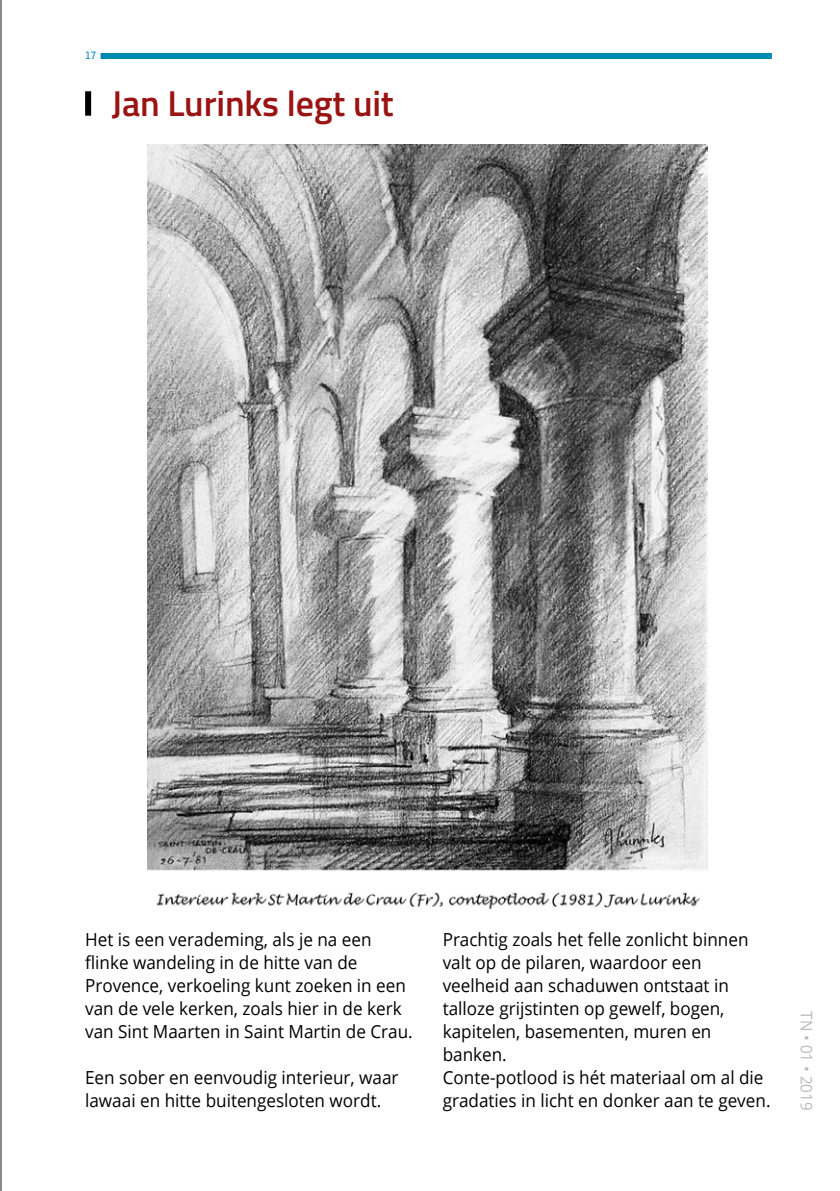
<style>
.page{position:relative;width:840px;height:1191px;background:#fff}
.page>*{position:absolute;margin:0;border:0;box-sizing:border-box;transform-origin:0 0}
.t1{font:600 36px "Titillium Web";letter-spacing:-.005em;color:#9a1414}
.t2{font:18px/23px "Open Sans";color:#000;scale:.95 1}
.t3{font:16px "Open Sans";color:#babbbd;scale:.95 1}
.t4{font:700 10px "Bell Gothic BT";color:#0089b1}
</style>
<div class="page">
<div style="left:100px;top:53px;width:671px;height:6px;background:#0089b1"></div>
<hr style="left:0;top:0;width:2px;height:1191px;background:#8b8c8f">
<div style="left:85px;top:91px;width:6px;height:25px;background:#000"></div>
<img style="left:148px;top:145px;width:559px;height:765px">
<p class="t4" style="left:85px;top:49px;width:13px">17</p>
<h1 class="t1" style="left:111px;top:76px;width:284px">Jan Lurinks legt uit</h1>
<p class="t2" style="left:85px;top:928px;width:346px">Het is een verademing, als je na een flinke wandeling in de hitte van de Provence, verkoeling kunt zoeken in een van de vele kerken, zoals hier in de kerk van Sint Maarten in Saint Martin de Crau.</p>
<p class="t2" style="left:85px;top:1066px;width:331px">Een sober en eenvoudig interieur, waar lawaai en hitte buitengesloten wordt.</p>
<p class="t2" style="left:442px;top:928px;width:346px">Prachtig zoals het felle zonlicht binnen valt op de pilaren, waardoor een veelheid aan schaduwen ontstaat in talloze grijstinten op gewelf, bogen, kapitelen, basementen, muren en banken.<br>Conte-potlood is hét materiaal om al die gradaties in licht en donker aan te geven.</p>
<p class="t3" style="left:817px;top:1011px;width:106px;rotate:90deg">TN • 01 • 2019</p>
</div>
